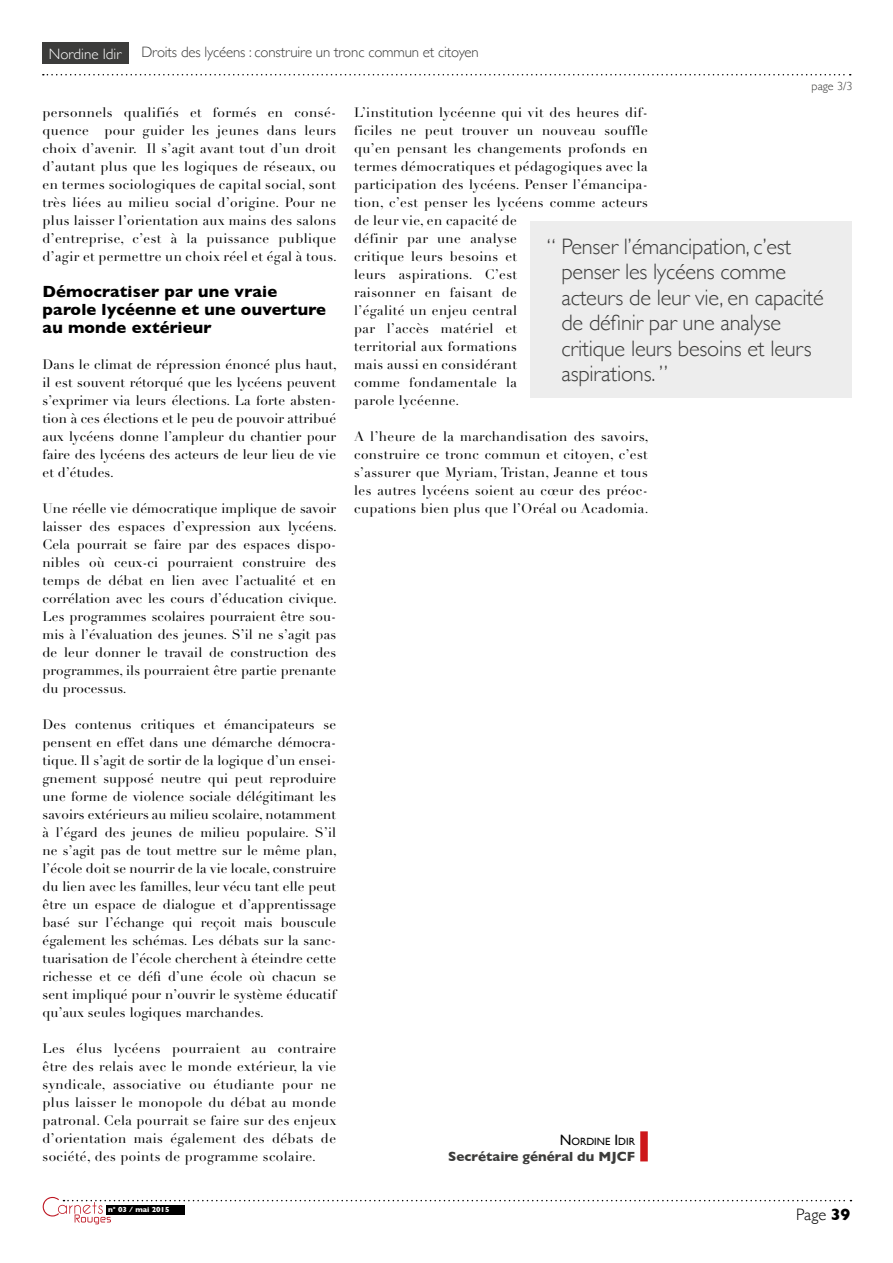
<style>
.page{position:relative;width:893px;height:1263px;background:#fff}
.page>*{position:absolute;margin:0;border:0;box-sizing:border-box;transform-origin:0 0}
.t1{font:300 22.35px/25.5px "Gill Sans";letter-spacing:-.01em;color:#3c3c3b}
.t2{font:700 16.5px/18px "Gill Sans";letter-spacing:.01em;color:#000}
.t3{font:300 16.5px "Gill Sans";color:#000}
.t4{font:300 15px "Gill Sans";letter-spacing:-.01em;color:#3c3c3b}
.t5{font:300 15px "Gill Sans";color:#fff}
.t6{font:13.5px/18px "Didot LH";letter-spacing:.03em;color:#000;text-align:justify}
.t7{font:700 13.5px "Gill Sans";color:#3c3c3b}
.t8{font:300 12px "Gill Sans";color:#3c3c3b}
.t9{font:10.5px "Gill Sans";color:#000}
.t10{font:700 7.5px "Gill Sans";color:#fff}
.s1{font-size:15px}
.s2{font-weight:700}
</style>
<div class="page">
<svg style="left:43px;top:74px;width:808px;height:1px"></svg>
<div style="left:640px;top:1131px;width:8px;height:30px;background:#cd171a"></div>
<svg style="left:43px;top:1197px;width:808px;height:27px"></svg>
<div style="left:43px;top:43px;width:86px;height:21px;background:#3c3c3b"></div>
<div style="left:530px;top:221px;width:321px;height:177px;background:#ededed"></div>
<p class="t5" style="left:49px;top:42px;width:74px">Nordine Idir</p>
<p class="t4" style="left:141px;top:40px;width:339px">Droits des lycéens : construire un tronc commun et citoyen</p>
<p class="t8" style="left:811px;top:77px;width:42px">page 3/3</p>
<p class="t6" style="left:43px;top:104px;width:296px">personnels qualifiés et formés en consé&shy;quence pour guider les jeunes dans leurs choix d’avenir. Il s’agit avant tout d’un droit d’autant plus que les logiques de réseaux, ou en termes sociologiques de capital social, sont très liées au milieu social d’origine. Pour ne plus laisser l’orientation aux mains des salons d’entreprise, c’est à la puissance publique d’agir et permettre un choix réel et égal à tous.</p>
<p class="t2" style="left:43px;top:282px;width:285px">Démocratiser par une vraie parole lycéenne et une ouverture au monde extérieur</p>
<p class="t6" style="left:43px;top:356px;width:296px">Dans le climat de répression énoncé plus haut, il est souvent rétorqué que les lycéens peuvent s’exprimer via leurs élections. La forte absten&shy;tion à ces élections et le peu de pouvoir attribué aux lycéens donne l’ampleur du chantier pour faire des lycéens des acteurs de leur lieu de vie et d’études.</p>
<p class="t6" style="left:43px;top:500px;width:296px">Une réelle vie démocratique implique de savoir laisser des espaces d’expression aux lycéens.<br>Cela pourrait se faire par des espaces dispo&shy;nibles où ceux-ci pourraient construire des temps de débat en lien avec l’actualité et en corrélation avec les cours d’éducation civique.<br>Les programmes scolaires pourraient être sou&shy;mis à l’évaluation des jeunes. S’il ne s’agit pas de leur donner le travail de construction des programmes, ils pourraient être partie prenante du processus.</p>
<p class="t6" style="left:43px;top:715px;width:296px">Des contenus critiques et émancipateurs se pensent en effet dans une démarche démocra&shy;tique. Il s’agit de sortir de la logique d’un ensei&shy;gnement supposé neutre qui peut reproduire une forme de violence sociale délégitimant les savoirs extérieurs au milieu scolaire, notamment à l’égard des jeunes de milieu populaire. S’il ne s’agit pas de tout mettre sur le même plan, l’école doit se nourrir de la vie locale, construire du lien avec les familles, leur vécu tant elle peut être un espace de dialogue et d’apprentissage basé sur l’échange qui reçoit mais bouscule également les schémas. Les débats sur la sanc&shy;tuarisation de l’école cherchent à éteindre cette richesse et ce défi d’une école où chacun se sent impliqué pour n’ouvrir le système éducatif qu’aux seules logiques marchandes.</p>
<p class="t6" style="left:43px;top:1039px;width:295px">Les élus lycéens pourraient au contraire être des relais avec le monde extérieur, la vie syndicale, associative ou étudiante pour ne plus laisser le monopole du débat au monde patronal. Cela pourrait se faire sur des enjeux d’orientation mais également des débats de société, des points de programme scolaire.</p>
<p class="t6" style="left:354px;top:103px;width:295px;text-align:left">L’institution lycéenne qui vit des heures dif&shy;ficiles ne peut trouver un nouveau souffle qu’en pensant les changements profonds en termes démocratiques et pédagogiques avec la participation des lycéens. Penser l’émancipa&shy;tion, c’est penser les lycéens comme acteurs de leur vie, en capacité de<br>définir par une analyse<br>critique leurs besoins et<br>leurs aspirations. C’est<br>raisonner en faisant de<br>l’égalité un enjeu central<br>par l’accès matériel et<br>territorial aux formations<br>mais aussi en considérant<br>comme fondamentale la<br>parole lycéenne.</p>
<p class="t6" style="left:354px;top:427px;width:296px">A l’heure de la marchandisation des savoirs, construire ce tronc commun et citoyen, c’est s’assurer que Myriam, Tristan, Jeanne et tous les autres lycéens soient au cœur des préoc&shy;cupations bien plus que l’Oréal ou Acadomia.</p>
<h1 class="t1" style="left:561px;top:232px;width:264px;text-indent:-15px">“ Penser l’émancipation, c’est penser les lycéens comme acteurs de leur vie, en capacité de définir par une analyse critique leurs besoins et leurs aspirations. ”</h1>
<p class="t9" style="left:560px;top:1135px;width:77px"><span class="s1">N</span>ORDINE <span class="s1">I</span> DIR</p>
<p class="t7" style="left:448px;top:1146px;width:188px">Secrétaire général du MJCF</p>
<p class="t10" style="left:108px;top:1204px;width:63px">n° 03 / mai 2015</p>
<p class="t3" style="left:796px;top:1201px;width:56px">Page <span class="s2">39</span></p>
</div>
